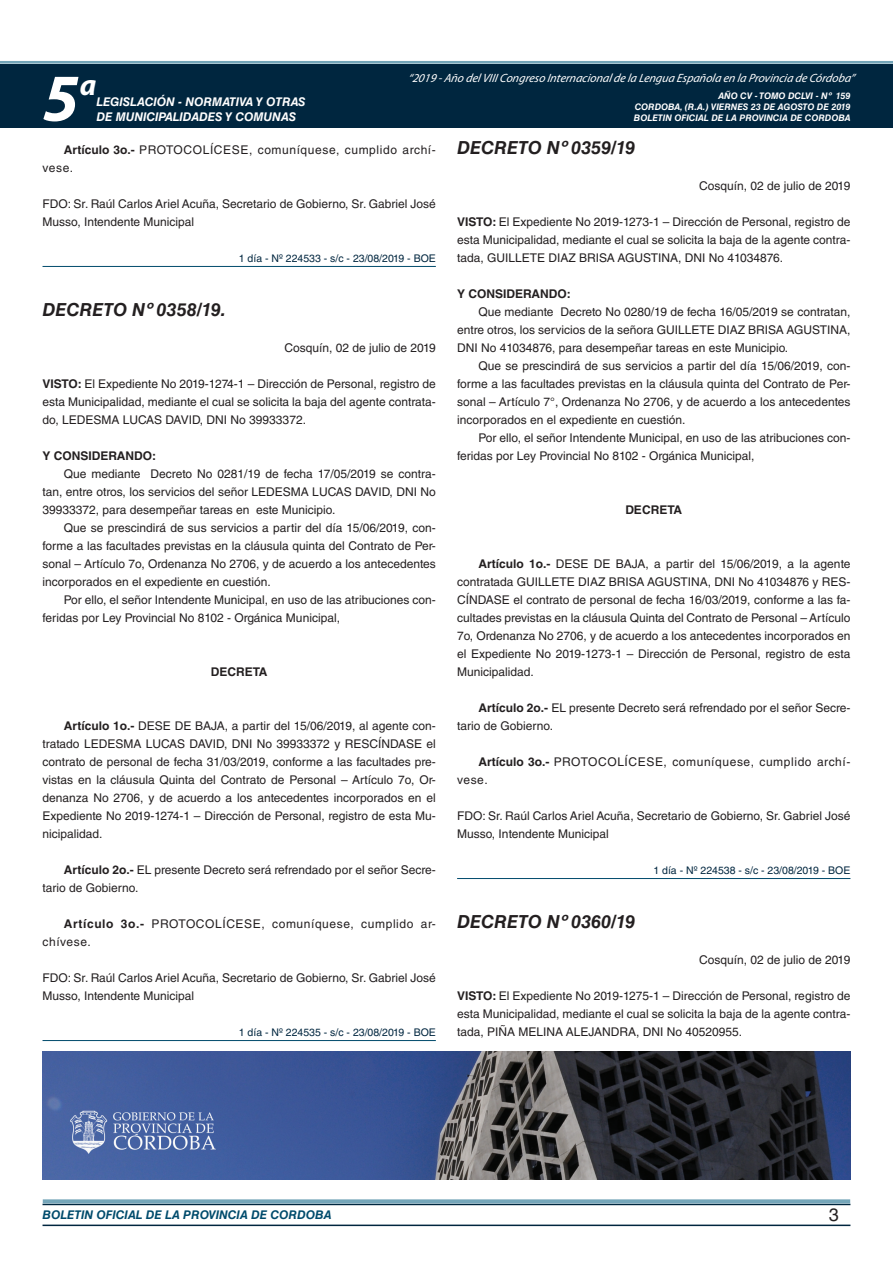
<style>
.page{position:relative;width:893px;height:1263px;background:#fff}
.page>*{position:absolute;margin:0;border:0;box-sizing:border-box;transform-origin:0 0}
.t1{font:italic 700 67.5px "Myriad Pro";color:#fff}
.t2{font:italic 700 30px "Myriad Pro";color:#fff}
.t3{font:italic 700 18px "Helvetica LT Std";color:#231f20}
.t4{font:18px "Helvetica LT Std";color:#231f20}
.t5{font:12px/18px "Helvetica LT Std";color:#231f20;text-align:justify}
.t6{font:12px/18px "Helvetica LT Std";letter-spacing:.05em;color:#231f20}
.t7{font:italic 12px "Myriad Pro";color:#fff}
.t8{font:italic 700 12px "Helvetica LT Std";color:#fff}
.t9{font:700 12px "Helvetica LT Std";color:#231f20}
.t10{font:italic 700 12px "Helvetica LT Std";color:#004b6c}
.t11{font:10.5px "Helvetica LT Std";color:#00263f}
.t12{font:italic 700 9px/10.8px "Helvetica LT Std";color:#fff;text-align:justify}
.s1{font-weight:700}
</style>
<div class="page">
<div style="left:0;top:61px;width:893px;height:6px;background:#fff;opacity:.75"></div>
<div style="left:0;top:64px;width:893px;height:64px;background:#00263f"></div>
<hr style="left:43px;top:1224px;width:807px;height:2px;background:#00263f">
<div style="left:42px;top:1198px;width:809px;height:8px;background:#fff;opacity:.75"></div>
<hr style="left:43px;top:266px;width:393px;height:1px;background:#004b6c">
<hr style="left:43px;top:1040px;width:393px;height:1px;background:#004b6c">
<hr style="left:457px;top:878px;width:393px;height:1px;background:#004b6c">
<img style="left:43px;top:1051px;width:807px;height:129px">
<h1 class="t1" style="left:43px;top:54px;width:38px">5</h1>
<h2 class="t2" style="left:80px;top:66px;width:18px">a</h2>
<p class="t8" style="left:96px;top:95px;width:211px">LEGISLACIÓN - NORMATIVA Y OTRAS</p>
<p class="t8" style="left:96px;top:109px;width:201px">DE MUNICIPALIDADES Y COMUNAS</p>
<p class="t7" style="left:408px;top:71px;width:448px">“2019 -Año delVIIICongreso Internacionalde la Lengua Esp añola en la Provincia de Córdoba”</p>
<p class="t12" style="left:634px;top:91px;width:218px;text-indent:84px">AÑO CV - TOMO DCLVI - Nº 159<br>CORDOBA, (R.A.) VIERNES 23 DE AGOSTO DE 2019<br>BOLETIN OFICIAL DE LA PROVINCIA DE CORDOBA</p>
<p class="t6" style="left:43px;top:141px;width:395px;text-indent:21px"><span class="s1">Artículo 3o.-</span> PROTOCOLÍCESE, comuníquese, cumplido archí&shy;vese.</p>
<p class="t5" style="left:43px;top:195px;width:395px">FDO: Sr. Raúl Carlos Ariel Acuña, Secretario de Gobierno, Sr. Gabriel José<br>Musso, Intendente Municipal</p>
<p class="t11" style="left:239px;top:252px;width:198px">1 día - Nº 224533 - s/c - 23/08/2019 - BOE</p>
<h3 class="t3" style="left:43px;top:298px;width:185px">DECRETO Nº 0358/19.</h3>
<p class="t5" style="left:285px;top:339px;width:153px">Cosquín, 02 de julio de 2019</p>
<p class="t5" style="left:43px;top:375px;width:395px"><span class="s1">VISTO:</span> El Expediente No 2019-1274-1 – Dirección de Personal, registro de esta Municipalidad, mediante el cual se solicita la baja del agente contrata&shy;do, LEDESMA LUCAS DAVID, DNI No 39933372.</p>
<p class="t9" style="left:43px;top:448px;width:115px">Y CONSIDERANDO:</p>
<p class="t5" style="left:43px;top:465px;width:395px;text-indent:21px">Que mediante Decreto No 0281/19 de fecha 17/05/2019 se contra&shy;tan, entre otros, los servicios del señor LEDESMA LUCAS DAVID, DNI No 39933372, para desempeñar tareas en este Municipio.</p>
<p class="t5" style="left:43px;top:519px;width:395px;text-indent:21px">Que se prescindirá de sus servicios a partir del día 15/06/2019, con&shy;forme a las facultades previstas en la cláusula quinta del Contrato de Per&shy;sonal – Artículo 7o, Ordenanza No 2706, y de acuerdo a los antecedentes incorporados en el expediente en cuestión.</p>
<p class="t5" style="left:43px;top:591px;width:395px;text-indent:21px">Por ello, el señor Intendente Municipal, en uso de las atribuciones con&shy;feridas por Ley Provincial No 8102 - Orgánica Municipal,</p>
<p class="t9" style="left:211px;top:664px;width:58px">DECRETA</p>
<p class="t5" style="left:43px;top:717px;width:395px;text-indent:21px"><span class="s1">Artículo 1o.-</span> DESE DE BAJA, a partir del 15/06/2019, al agente con&shy;tratado LEDESMA LUCAS DAVID, DNI No 39933372 y RESCÍNDASE el contrato de personal de fecha 31/03/2019, conforme a las facultades pre&shy;vistas en la cláusula Quinta del Contrato de Personal – Artículo 7o, Or&shy;denanza No 2706, y de acuerdo a los antecedentes incorporados en el Expediente No 2019-1274-1 – Dirección de Personal, registro de esta Mu&shy;nicipalidad.</p>
<p class="t5" style="left:43px;top:861px;width:395px;text-indent:21px"><span class="s1">Artículo 2o.-</span> EL presente Decreto será refrendado por el señor Secre&shy;tario de Gobierno.</p>
<p class="t6" style="left:43px;top:915px;width:395px;text-indent:21px"><span class="s1">Artículo 3o.-</span> PROTOCOLÍCESE, comuníquese, cumplido ar&shy;chívese.</p>
<p class="t5" style="left:43px;top:969px;width:395px">FDO: Sr. Raúl Carlos Ariel Acuña, Secretario de Gobierno, Sr. Gabriel José<br>Musso, Intendente Municipal</p>
<p class="t11" style="left:239px;top:1026px;width:198px">1 día - Nº 224535 - s/c - 23/08/2019 - BOE</p>
<h3 class="t3" style="left:457px;top:136px;width:180px">DECRETO Nº 0359/19</h3>
<p class="t5" style="left:699px;top:177px;width:153px">Cosquín, 02 de julio de 2019</p>
<p class="t5" style="left:457px;top:213px;width:395px"><span class="s1">VISTO:</span> El Expediente No 2019-1273-1 – Dirección de Personal, registro de esta Municipalidad, mediante el cual se solicita la baja de la agente contra&shy;tada, GUILLETE DIAZ BRISA AGUSTINA, DNI No 41034876.</p>
<p class="t9" style="left:457px;top:286px;width:115px">Y CONSIDERANDO:</p>
<p class="t5" style="left:457px;top:303px;width:395px;text-indent:21px">Que mediante Decreto No 0280/19 de fecha 16/05/2019 se contratan, entre otros, los servicios de la señora GUILLETE DIAZ BRISA AGUSTINA, DNI No 41034876, para desempeñar tareas en este Municipio.</p>
<p class="t5" style="left:457px;top:357px;width:395px;text-indent:21px">Que se prescindirá de sus servicios a partir del día 15/06/2019, con&shy;forme a las facultades previstas en la cláusula quinta del Contrato de Per&shy;sonal – Artículo 7°, Ordenanza No 2706, y de acuerdo a los antecedentes incorporados en el expediente en cuestión.</p>
<p class="t5" style="left:457px;top:429px;width:395px;text-indent:21px">Por ello, el señor Intendente Municipal, en uso de las atribuciones con&shy;feridas por Ley Provincial No 8102 - Orgánica Municipal,</p>
<p class="t9" style="left:625px;top:502px;width:58px">DECRETA</p>
<p class="t5" style="left:457px;top:555px;width:395px;text-indent:21px"><span class="s1">Artículo 1o.-</span> DESE DE BAJA, a partir del 15/06/2019, a la agente contratada GUILLETE DIAZ BRISA AGUSTINA, DNI No 41034876 y RES-CÍNDASE el contrato de personal de fecha 16/03/2019, conforme a las fa&shy;cultades previstas en la cláusula Quinta del Contrato de Personal – Artículo 7o, Ordenanza No 2706, y de acuerdo a los antecedentes incorporados en el Expediente No 2019-1273-1 – Dirección de Personal, registro de esta Municipalidad.</p>
<p class="t5" style="left:457px;top:699px;width:395px;text-indent:21px"><span class="s1">Artículo 2o.-</span> EL presente Decreto será refrendado por el señor Secre&shy;tario de Gobierno.</p>
<p class="t6" style="left:457px;top:753px;width:395px;text-indent:21px"><span class="s1">Artículo 3o.-</span> PROTOCOLÍCESE, comuníquese, cumplido archí&shy;vese.</p>
<p class="t5" style="left:457px;top:807px;width:395px">FDO: Sr. Raúl Carlos Ariel Acuña, Secretario de Gobierno, Sr. Gabriel José<br>Musso, Intendente Municipal</p>
<p class="t11" style="left:653px;top:864px;width:198px">1 día - Nº 224538 - s/c - 23/08/2019 - BOE</p>
<h3 class="t3" style="left:457px;top:910px;width:180px">DECRETO Nº 0360/19</h3>
<p class="t5" style="left:699px;top:951px;width:153px">Cosquín, 02 de julio de 2019</p>
<p class="t5" style="left:457px;top:987px;width:395px"><span class="s1">VISTO:</span> El Expediente No 2019-1275-1 – Dirección de Personal, registro de esta Municipalidad, mediante el cual se solicita la baja de la agente contra&shy;tada, PIÑA MELINA ALEJANDRA, DNI No 40520955.</p>
<p class="t10" style="left:43px;top:1208px;width:290px">BOLETIN OFICIAL DE LA PROVINCIA DE CORDOBA</p>
<h3 class="t4" style="left:829px;top:1204px;width:12px">3</h3>
</div>
